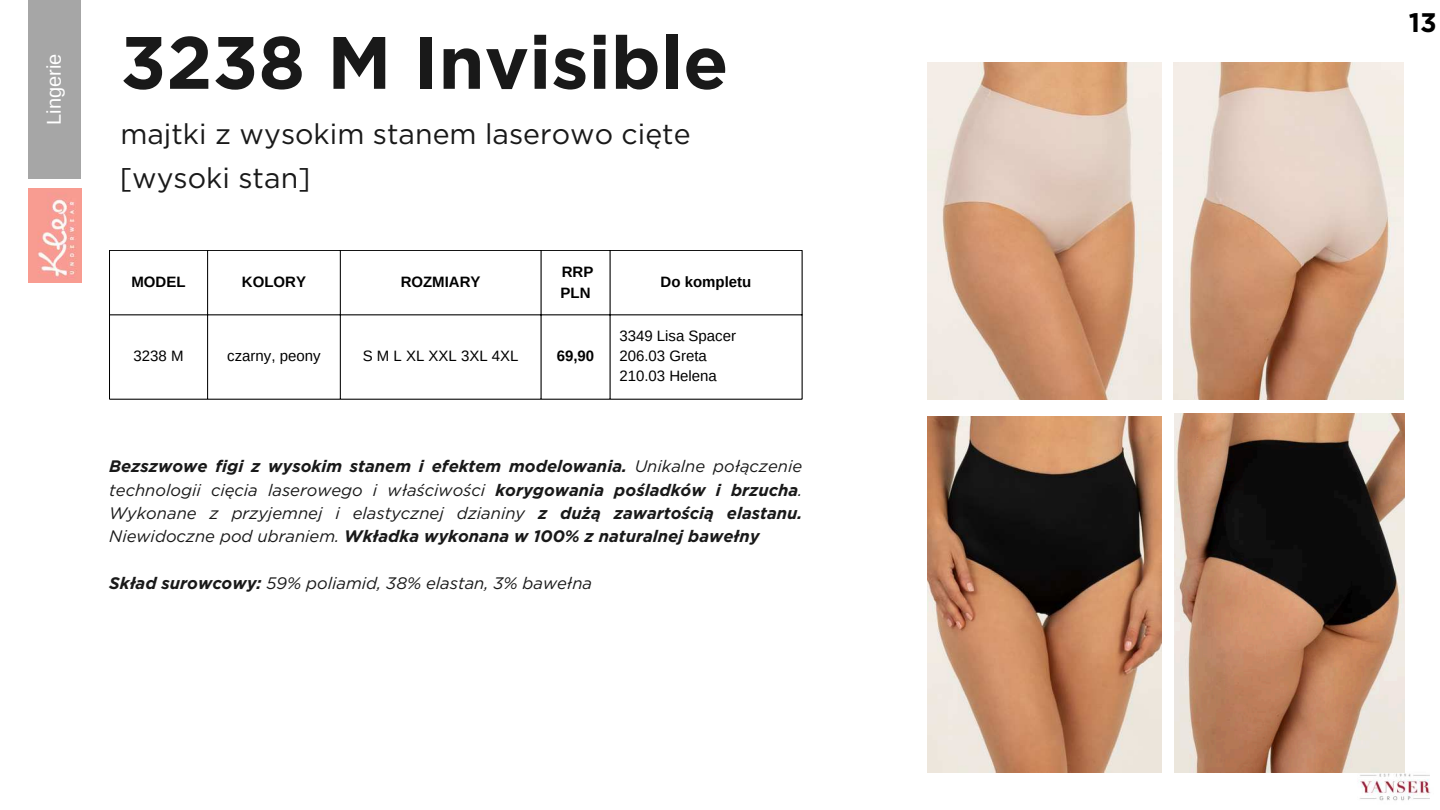
<style>
.page{position:relative;width:1440px;height:810px;background:#fff}
.page>*{position:absolute;margin:0;border:0;box-sizing:border-box;transform-origin:0 0}
.t1{font:700 74px "Gotham";color:#191919}
.t2{font:28.5px "Gotham";color:#191919}
.t3{font:700 26.8px "Gotham";color:#000}
.t4{font:20px "Arimo";color:#fff}
.t5{font:italic 700 16.6px/23.2px "Gotham";color:#191919;text-align:justify}
.t6{font:italic 16.6px "Gotham";color:#191919}
.t7{font:15px/20.2px "Arimo";color:#000}
.t8{font:700 15px/21px "Arimo";color:#000}
.s1{font-weight:400}
.s2{font-weight:700}
</style>
<div class="page">
<hr style="left:109px;top:251px;width:1px;height:148px;background:#000">
<hr style="left:207px;top:251px;width:1px;height:148px;background:#000">
<hr style="left:340px;top:251px;width:1px;height:148px;background:#000">
<hr style="left:541px;top:251px;width:1px;height:148px;background:#000">
<hr style="left:610px;top:251px;width:1px;height:148px;background:#000">
<hr style="left:802px;top:251px;width:1px;height:148px;background:#000">
<hr style="left:109px;top:250px;width:693px;height:1px;background:#000">
<hr style="left:109px;top:315px;width:693px;height:1px;background:#000">
<hr style="left:109px;top:399px;width:693px;height:1px;background:#000">
<div style="left:29px;top:0;width:52px;height:179px;background:#a6a6a6"></div>
<img style="left:1350px;top:764px;width:81px;height:37px">
<img style="left:29px;top:188px;width:52px;height:94px">
<img style="left:927px;top:63px;width:234px;height:336px">
<img style="left:1173px;top:63px;width:231px;height:336px">
<img style="left:927px;top:417px;width:234px;height:355px">
<img style="left:1174px;top:414px;width:230px;height:358px">
<p class="t4" style="left:41px;top:125px;width:73px;rotate:-90deg">Lingerie</p>
<h1 class="t1" style="left:120px;top:14px;width:610px">3238 М Invisible</h1>
<h2 class="t2" style="left:120px;top:115px;width:572px">majtki z wysokim stanem laserowo cięte</h2>
<h2 class="t2" style="left:120px;top:160px;width:193px">[wysoki stan]</h2>
<p class="t8" style="left:131px;top:272px;width:56px">MODEL</p>
<p class="t8" style="left:242px;top:272px;width:66px">KOLORY</p>
<p class="t8" style="left:401px;top:271px;width:81px">ROZMIARY</p>
<p class="t8" style="left:561px;top:261px;width:34px">RRP<br>PLN</p>
<p class="t8" style="left:661px;top:272px;width:92px">Do kompletu</p>
<p class="t7" style="left:134px;top:346px;width:51px">3238 M</p>
<p class="t7" style="left:227px;top:346px;width:95px">czarny, peony</p>
<p class="t7" style="left:363px;top:346px;width:157px">S M L XL XXL 3XL 4XL</p>
<p class="t8" style="left:557px;top:345px;width:39px">69,90</p>
<p class="t7" style="left:619px;top:325px;width:118px">3349 Lisa Spacer<br>206.03 Greta<br>210.03 Helena</p>
<p class="t5" style="left:109px;top:455px;width:695px">Bezszwowe figi z wysokim stanem i efektem modelowania. <span class="s1">Unikalne połączenie technologii cięcia laserowego i właściwości</span> korygowania pośladków i brzucha<span class="s1">.<br>Wykonane z przyjemnej i elastycznej dzianiny</span> z dużą zawartością elastanu.<br><span class="s1">Niewidoczne pod ubraniem.</span> Wkładka wykonana w 100% z naturalnej bawełny</p>
<p class="t6" style="left:109px;top:572px;width:484px"><span class="s2">Skład surowcowy:</span> 59% poliamid, 38% elastan, 3% bawełna</p>
<h3 class="t3" style="left:1409px;top:5px;width:29px">13</h3>
</div>
